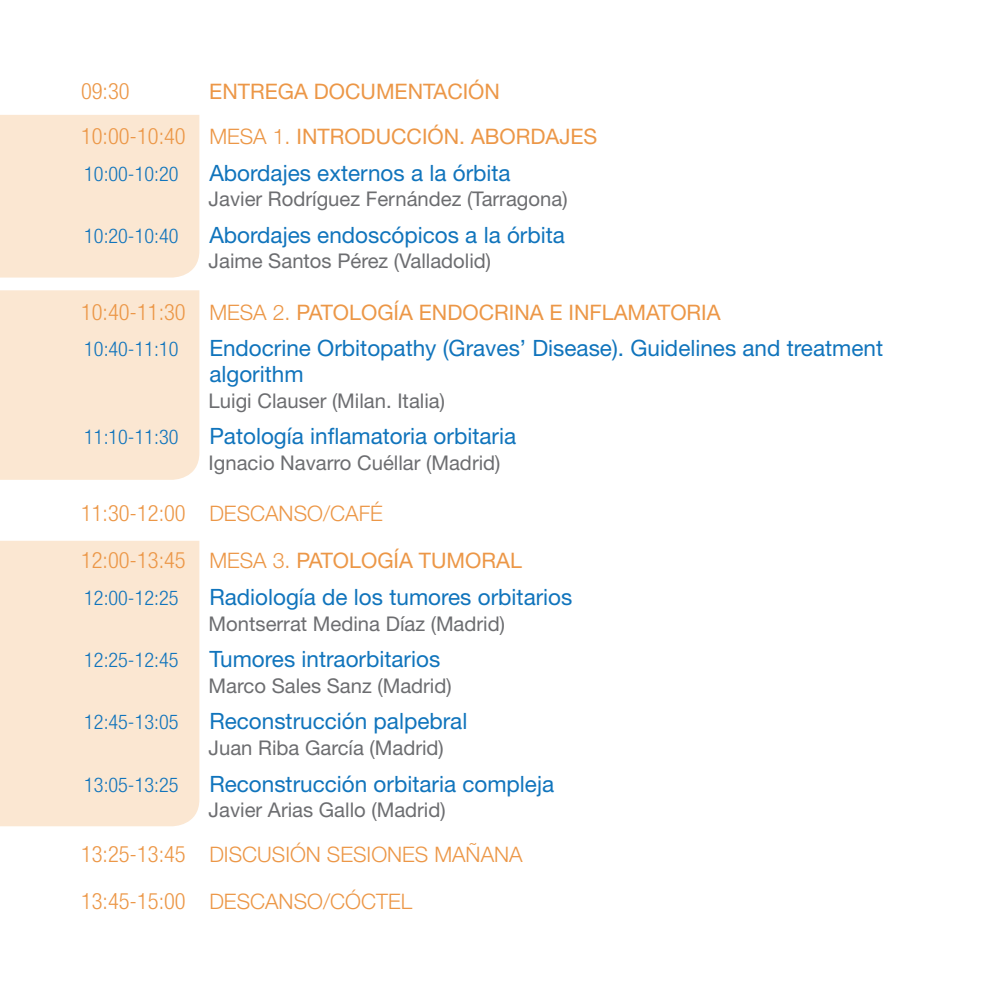
<style>
.page{position:relative;width:989px;height:989px;background:#fff}
.page>*{position:absolute;margin:0;border:0;box-sizing:border-box;transform-origin:0 0}
.TITULO_PONENCIA{font:22.5px/25.9px "Helvetica Neue";color:#1074bc}
.TITULO_MESA{font:300 condensed 22.5px "Helvetica Neue";color:#ec9747}
.TITULO_MESA-2{font:21.38px "Helvetica Neue";color:#ec9747}
.TITULO_MESA-3{font:300 21.38px "Helvetica Neue";color:#ec9747}
.PONENTE{font:20.25px "Helvetica Neue";color:#6c6d70}
.TITULO_PONENCIA-2{font:300 condensed 20.25px "Helvetica Neue";color:#1074bc}
.s1{font-weight:300;font-stretch:condensed;font-size:22.5px}
.s2{font-weight:300}
.s3{font-stretch:condensed;font-size:22.5px}
</style>
<div class="page">
<div style="left:0;top:290px;width:199px;height:190px;background:#fbe7d2"></div>
<div style="left:0;top:541px;width:199px;height:285px;background:#fbe7d2"></div>
<div style="left:0;top:115px;width:199px;height:162px;background:#fbe7d2"></div>
<p class="TITULO_MESA" style="left:81px;top:78px;width:50px">09:30</p>
<p class="TITULO_MESA-2" style="left:209px;top:79px;width:292px">ENTREGA DOCUMENTACIÓN</p>
<p class="TITULO_MESA-2" style="left:81px;top:124px;width:518px"><span class="s1">10:00-10:40</span> <span class="s2">MESA 1.</span> INTRODUCCIÓN. ABORDAJES</p>
<p class="TITULO_PONENCIA-2" style="left:84px;top:162px;width:96px">10:00-10:20</p>
<p class="TITULO_PONENCIA" style="left:209px;top:159px;width:303px">Abordajes externos a la órbita</p>
<p class="PONENTE" style="left:209px;top:187px;width:360px">Javier Rodríguez Fernández (Tarragona)</p>
<p class="TITULO_PONENCIA-2" style="left:84px;top:224px;width:96px">10:20-10:40</p>
<p class="TITULO_PONENCIA" style="left:209px;top:221px;width:357px">Abordajes endoscópicos a la órbita</p>
<p class="PONENTE" style="left:209px;top:249px;width:284px">Jaime Santos Pérez (Valladolid)</p>
<p class="TITULO_MESA-2" style="left:81px;top:299px;width:641px"><span class="s1">10:40-11:30</span> <span class="s2">MESA 2.</span> PATOLOGÍA ENDOCRINA E INFLAMATORIA</p>
<p class="TITULO_PONENCIA-2" style="left:84px;top:337px;width:96px">10:40-11:10</p>
<p class="TITULO_PONENCIA" style="left:209px;top:335px;width:675px">Endocrine Orbitopathy (Graves’ Disease). Guidelines and treatment algorithm</p>
<p class="PONENTE" style="left:209px;top:388px;width:238px">Luigi Clauser (Milan. Italia)</p>
<p class="TITULO_PONENCIA-2" style="left:84px;top:425px;width:96px">11:10-11:30</p>
<p class="TITULO_PONENCIA" style="left:209px;top:423px;width:308px">Patología inflamatoria orbitaria</p>
<p class="PONENTE" style="left:209px;top:450px;width:293px">Ignacio Navarro Cuéllar (Madrid)</p>
<p class="TITULO_MESA-3" style="left:81px;top:500px;width:303px"><span class="s3">11:30-12:00</span> DESCANSO/CAFÉ</p>
<p class="TITULO_MESA-2" style="left:81px;top:548px;width:442px"><span class="s1">12:00-13:45</span> <span class="s2">MESA 3.</span> PATOLOGÍA TUMORAL</p>
<p class="TITULO_PONENCIA-2" style="left:84px;top:586px;width:96px">12:00-12:25</p>
<p class="TITULO_PONENCIA" style="left:209px;top:584px;width:364px">Radiología de los tumores orbitarios</p>
<p class="PONENTE" style="left:209px;top:611px;width:298px">Montserrat Medina Díaz (Madrid)</p>
<p class="TITULO_PONENCIA-2" style="left:84px;top:648px;width:96px">12:25-12:45</p>
<p class="TITULO_PONENCIA" style="left:209px;top:646px;width:232px">Tumores intraorbitarios</p>
<p class="PONENTE" style="left:209px;top:673px;width:245px">Marco Sales Sanz (Madrid)</p>
<p class="TITULO_PONENCIA-2" style="left:84px;top:710px;width:96px">12:45-13:05</p>
<p class="TITULO_PONENCIA" style="left:209px;top:708px;width:259px">Reconstrucción palpebral</p>
<p class="PONENTE" style="left:209px;top:735px;width:237px">Juan Riba García (Madrid)</p>
<p class="TITULO_PONENCIA-2" style="left:84px;top:772px;width:96px">13:05-13:25</p>
<p class="TITULO_PONENCIA" style="left:209px;top:770px;width:346px">Reconstrucción orbitaria compleja</p>
<p class="PONENTE" style="left:209px;top:797px;width:238px">Javier Arias Gallo (Madrid)</p>
<p class="TITULO_MESA-3" style="left:81px;top:841px;width:443px"><span class="s3">13:25-13:45</span> DISCUSIÓN SESIONES MAÑANA</p>
<p class="TITULO_MESA-3" style="left:81px;top:888px;width:332px"><span class="s3">13:45-15:00</span> DESCANSO/CÓCTEL</p>
</div>
